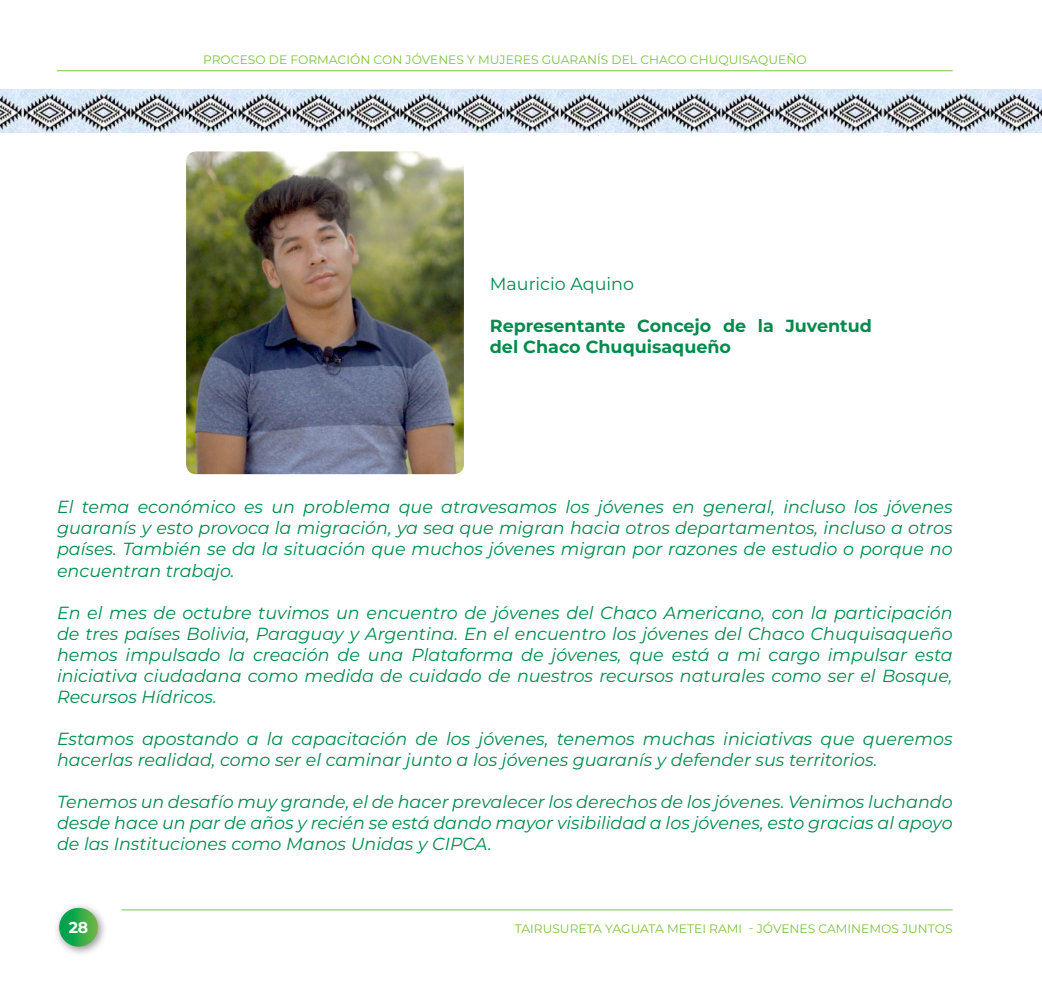
<style>
.page{position:relative;width:1042px;height:993px;background:#fff}
.page>*{position:absolute;margin:0;border:0;box-sizing:border-box;transform-origin:0 0}
.t1{font:italic 17.5px/21px "Montserrat";color:#008b4c;text-align:justify}
.t2{font:700 17.5px/21px "Montserrat";color:#008b4c}
.t3{font:17.5px "Montserrat";color:#008b4c}
.t4{font:700 15.75px "Montserrat";color:#fff}
.t5{font:12.25px "Montserrat";color:#7fc241}
</style>
<div class="page">
<div style="left:54px;top:902px;width:54px;height:54px;background:#231f20;opacity:.5"></div>
<svg style="left:59px;top:907px;width:39px;height:39px"></svg>
<hr style="left:57px;top:70px;width:895px;height:1px;background:#7fc241">
<hr style="left:122px;top:909px;width:830px;height:1px;background:#7fc241">
<img style="left:186px;top:151px;width:278px;height:323px">
<img style="left:0;top:89px;width:1042px;height:43px">
<p class="t5" style="left:203px;top:51px;width:605px">PROCESO DE FORMACIÓN CON JÓVENES Y MUJERES GUARANÍS DEL CHACO CHUQUISAQUEÑO</p>
<p class="t3" style="left:490px;top:271px;width:146px">Mauricio Aquino</p>
<p class="t2" style="left:490px;top:314px;width:384px">Representante Concejo de la Juventud del Chaco Chuquisaqueño</p>
<p class="t1" style="left:57px;top:496px;width:897px">El tema económico es un problema que atravesamos los jóvenes en general, incluso los jóvenes guaranís y esto provoca la migración, ya sea que migran hacia otros departamentos, incluso a otros países. También se da la situación que muchos jóvenes migran por razones de estudio o porque no encuentran trabajo.</p>
<p class="t1" style="left:57px;top:601px;width:897px">En el mes de octubre tuvimos un encuentro de jóvenes del Chaco Americano, con la participación de tres países Bolivia, Paraguay y Argentina. En el encuentro los jóvenes del Chaco Chuquisaqueño hemos impulsado la creación de una Plataforma de jóvenes, que está a mi cargo impulsar esta iniciativa ciudadana como medida de cuidado de nuestros recursos naturales como ser el Bosque, Recursos Hídricos.</p>
<p class="t1" style="left:57px;top:727px;width:897px">Estamos apostando a la capacitación de los jóvenes, tenemos muchas iniciativas que queremos hacerlas realidad, como ser el caminar junto a los jóvenes guaranís y defender sus territorios.</p>
<p class="t1" style="left:57px;top:790px;width:897px">Tenemos un desafío muy grande, el de hacer prevalecer los derechos de los jóvenes. Venimos luchando desde hace un par de años y recién se está dando mayor visibilidad a los jóvenes, esto gracias al apoyo de las Instituciones como Manos Unidas y CIPCA.</p>
<p class="t4" style="left:69px;top:915px;width:21px">28</p>
<p class="t5" style="left:515px;top:919px;width:439px">TAIRUSURETA YAGUATA METEI RAMI - JÓVENES CAMINEMOS JUNTOS</p>
</div>
